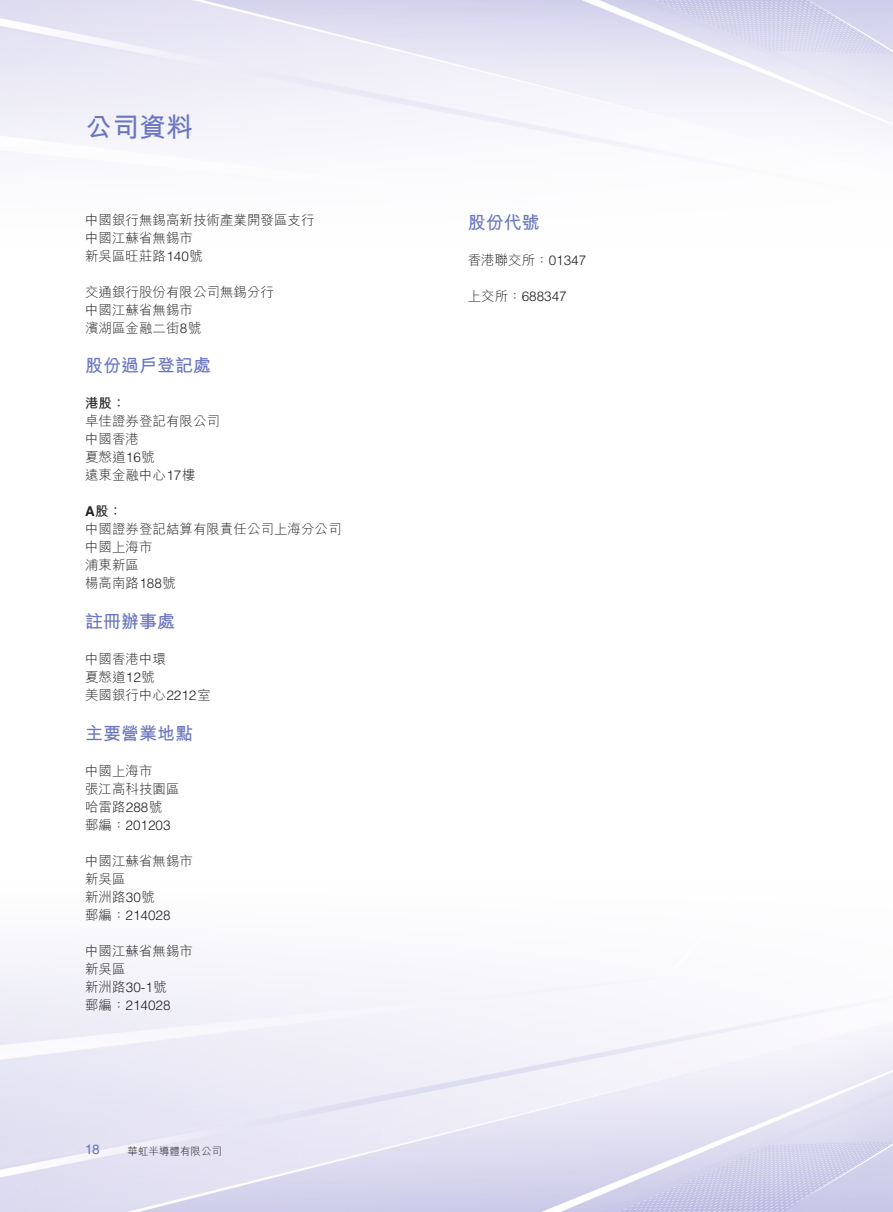
<style>
.page{position:relative;width:893px;height:1212px;background:#fff}
.page>*{position:absolute;margin:0;border:0;box-sizing:border-box;transform-origin:0 0}
.t1{font:700 27px "M Hei HK";color:#6975c0}
.t2{font:700 18px "M Hei HK";color:#6975c0}
.t3{font:300 13.5px/18px "M Hei HK";color:#231f20}
.t4{font:300 13.5px "Helvetica LT Std";color:#231f20}
.t5{font:700 13.5px "M Hei HK";color:#231f20}
.t6{font:13.5px "Helvetica LT Std";color:#6975c0}
.t7{font:300 10.5px "M Hei HK";color:#231f20}
.s1{font-family:"Helvetica LT Std"}
.s2{font-family:"Helvetica LT Std";font-weight:700}
.s3{font-weight:700}
.s4{font-family:"M Hei HK"}
</style>
<div class="page">
<img style="left:0;top:959px;width:893px;height:253px">
<img style="left:0;top:0;width:893px;height:152px">
<h1 class="t1" style="left:85px;top:108px;width:109px">公司資料</h1>
<p class="t3" style="left:85px;top:211px;width:231px">中國銀行無錫高新技術產業開發區支行中國江蘇省無錫市<br>新吳區旺莊路<span class="s1">140</span>號</p>
<p class="t3" style="left:85px;top:282px;width:190px">交通銀行股份有限公司無錫分行中國江蘇省無錫市<br>濱湖區金融二街<span class="s1">8</span>號</p>
<h2 class="t2" style="left:85px;top:353px;width:127px">股份過戶登記處</h2>
<p class="t5" style="left:85px;top:393px;width:42px">港股：</p>
<p class="t3" style="left:85px;top:412px;width:136px">卓佳證券登記有限公司中國香港<br>夏愨道<span class="s1">16</span>號<br>遠東金融中心<span class="s1">17</span>樓</p>
<p class="t3" style="left:85px;top:502px;width:258px"><span class="s2">A</span><span class="s3">股：<br></span>中國證券登記結算有限責任公司上海分公司中國上海市<br>浦東新區<br>楊高南路<span class="s1">188</span>號</p>
<h2 class="t2" style="left:85px;top:608px;width:91px">註冊辦事處</h2>
<p class="t3" style="left:85px;top:650px;width:127px">中國香港中環<br>夏愨道<span class="s1">12</span>號<br>美國銀行中心<span class="s1">2212</span>室</p>
<h2 class="t2" style="left:85px;top:720px;width:109px">主要營業地點</h2>
<p class="t3" style="left:85px;top:761px;width:96px">中國上海市<br>張江高科技園區哈雷路<span class="s1">288</span>號</p>
<p class="t4" style="left:85px;top:816px;width:87px"><span class="s4">郵編：</span>201203</p>
<p class="t3" style="left:85px;top:851px;width:109px">中國江蘇省無錫市新吳區<br>新洲路<span class="s1">30</span>號</p>
<p class="t4" style="left:85px;top:906px;width:87px"><span class="s4">郵編：</span>214028</p>
<p class="t3" style="left:85px;top:941px;width:109px">中國江蘇省無錫市新吳區<br>新洲路<span class="s1">30-1</span>號</p>
<p class="t4" style="left:85px;top:996px;width:87px"><span class="s4">郵編：</span>214028</p>
<p class="t6" style="left:85px;top:1141px;width:16px">18</p>
<p class="t7" style="left:128px;top:1146px;width:96px">華虹半導體有限公司</p>
<h2 class="t2" style="left:468px;top:209px;width:73px">股份代號</h2>
<p class="t3" style="left:468px;top:251px;width:120px">香港聯交所：<span class="s1">01347</span></p>
<p class="t4" style="left:468px;top:287px;width:101px"><span class="s4">上交所：</span>688347</p>
</div>
